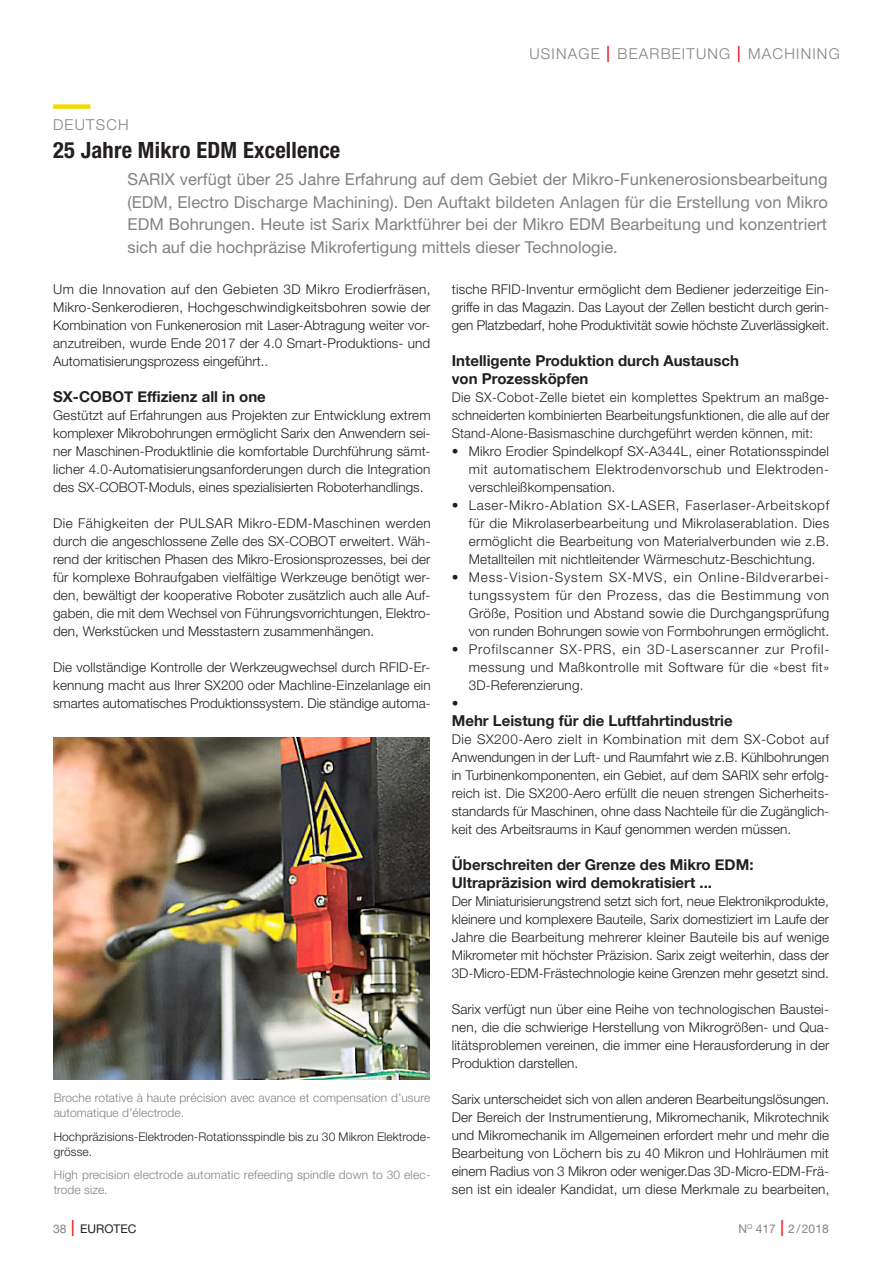
<style>
.page{position:relative;width:893px;height:1263px;background:#fff}
.page>*{position:absolute;margin:0;border:0;box-sizing:border-box;transform-origin:0 0}
._04_Titre_fr{font:700 condensed 22.5px "Helvetica Neue";letter-spacing:.01em;color:#231f20}
._22_Lead_de{font:16.5px/22.5px "Helvetica Neue";color:#808285;text-align:justify}
._08_Sous-titre_de{font:700 15px/18px "Helvetica Neue";color:#231f20}
.Normal_e{font:300 15px "Helvetica Neue";letter-spacing:.08em;color:#808285}
._18_Sprache{font:300 15px "Helvetica Neue";letter-spacing:.08em;color:#808285}
._06_Texte_de{font:300 13.5px/18px "Helvetica Neue";color:#231f20;text-align:justify}
._08_Sous-titre_de-2{font:300 13.5px/18px "Helvetica Neue";letter-spacing:.01em;color:#231f20;text-align:justify}
._06_Légende_fr{font:300 12px/15px "Helvetica Neue";letter-spacing:.005em;color:#808285}
._09_Légende_de{font:300 12px/15px "Helvetica Neue";letter-spacing:.005em;color:#231f20}
._17_Légende_en{font:300 12px/15px "Helvetica Neue";letter-spacing:.015em;color:#808285}
.t1{font:12px "Helvetica Neue";color:#808285}
.t2{font:12px "Helvetica Neue";color:#231f20}
.s1{font-stretch:condensed;font-size:22.5px;color:#ee1d23}
.s2{color:#808285}
.s3{font-weight:300;font-stretch:condensed;font-size:22.5px;color:#ee1d23}
</style>
<div class="page">
<div style="left:53px;top:104px;width:37px;height:5px;background:#efdb02"></div>
<img style="left:54px;top:738px;width:375px;height:342px">
<p class="Normal_e" style="left:529px;top:45px;width:312px">USINAGE <span class="s1">I</span> BEARBEITUNG <span class="s1">I</span> MACHINING</p>
<p class="_18_Sprache" style="left:53px;top:116px;width:77px">DEUTSCH</p>
<p class="_04_Titre_fr" style="left:53px;top:136px;width:289px">25 Jahre Mikro EDM Excellence</p>
<p class="_22_Lead_de" style="left:128px;top:168px;width:702px">SARIX verfügt über 25 Jahre Erfahrung auf dem Gebiet der Mikro-Funkenerosionsbearbeitung (EDM, Electro Discharge Machining). Den Auftakt bildeten Anlagen für die Erstellung von Mikro EDM Bohrungen. Heute ist Sarix Marktführer bei der Mikro EDM Bearbeitung und konzentriert sich auf die hochpräzise Mikrofertigung mittels dieser Technologie.</p>
<p class="_06_Texte_de" style="left:53px;top:280px;width:379px">Um die Innovation auf den Gebieten 3D Mikro Erodierfräsen, Mikro-Senkerodieren, Hochgeschwindigkeitsbohren sowie der Kombination von Funkenerosion mit Laser-Abtragung weiter vor&shy;anzutreiben, wurde Ende 2017 der 4.0 Smart-Produktions- und Automatisierungsprozess eingeführt..</p>
<p class="_08_Sous-titre_de" style="left:53px;top:388px;width:214px">SX-COBOT Effizienz all in one</p>
<p class="_06_Texte_de" style="left:53px;top:406px;width:379px">Gestützt auf Erfahrungen aus Projekten zur Entwicklung extrem komplexer Mikrobohrungen ermöglicht Sarix den Anwendern sei&shy;ner Maschinen-Produktlinie die komfortable Durchführung sämt&shy;licher 4.0-Automatisierungsanforderungen durch die Integration des SX-COBOT-Moduls, eines spezialisierten Roboterhandlings.</p>
<p class="_06_Texte_de" style="left:53px;top:514px;width:379px">Die Fähigkeiten der PULSAR Mikro-EDM-Maschinen werden durch die angeschlossene Zelle des SX-COBOT erweitert. Wäh&shy;rend der kritischen Phasen des Mikro-Erosionsprozesses, bei der für komplexe Bohraufgaben vielfältige Werkzeuge benötigt wer&shy;den, bewältigt der kooperative Roboter zusätzlich auch alle Auf&shy;gaben, die mit dem Wechsel von Führungsvorrichtungen, Elektro&shy;den, Werkstücken und Messtastern zusammenhängen.</p>
<p class="_06_Texte_de" style="left:53px;top:658px;width:379px">Die vollständige Kontrolle der Werkzeugwechsel durch RFID-Er&shy;kennung macht aus Ihrer SX200 oder Machline-Einzelanlage ein smartes automatisches Produktionssystem. Die ständige automa-</p>
<p class="_06_Texte_de" style="left:452px;top:280px;width:379px">tische RFID-Inventur ermöglicht dem Bediener jederzeitige Ein&shy;griffe in das Magazin. Das Layout der Zellen besticht durch gerin&shy;gen Platzbedarf, hohe Produktivität sowie höchste Zuverlässigkeit.</p>
<p class="_08_Sous-titre_de" style="left:452px;top:352px;width:289px">Intelligente Produktion durch Austausch von Prozessköpfen</p>
<p class="_08_Sous-titre_de-2" style="left:452px;top:388px;width:379px">Die SX-Cobot-Zelle bietet ein komplettes Spektrum an maßge&shy;schneiderten kombinierten Bearbeitungsfunktionen, die alle auf der Stand-Alone-Basismaschine durchgeführt werden können, mit:</p>
<p class="_06_Texte_de" style="left:469px;top:442px;width:362px;text-indent:-17px">• Mikro Erodier Spindelkopf SX-A344L, einer Rotationsspindel mit automatischem Elektrodenvorschub und Elektroden&shy;verschleißkompensation.</p>
<p class="_06_Texte_de" style="left:469px;top:496px;width:362px;text-indent:-17px">• Laser-Mikro-Ablation SX-LASER, Faserlaser-Arbeitskopf für die Mikrolaserbearbeitung und Mikrolaserablation. Dies ermöglicht die Bearbeitung von Materialverbunden wie z.B.<br>Metallteilen mit nichtleitender Wärmeschutz-Beschichtung.</p>
<p class="_06_Texte_de" style="left:469px;top:568px;width:362px;text-indent:-17px">• Mess-Vision-System SX-MVS, ein Online-Bildverarbei&shy;tungssystem für den Prozess, das die Bestimmung von Größe, Position und Abstand sowie die Durchgangsprüfung von runden Bohrungen sowie von Formbohrungen ermöglicht.</p>
<p class="_06_Texte_de" style="left:469px;top:640px;width:362px;text-indent:-17px">• Profilscanner SX-PRS, ein 3D-Laserscanner zur Profil&shy;messung und Maßkontrolle mit Software für die «best fit» 3D-Referenzierung.</p>
<p class="_06_Texte_de" style="left:452px;top:694px;width:8px">•</p>
<p class="_08_Sous-titre_de" style="left:452px;top:712px;width:282px">Mehr Leistung für die Luftfahrtindustrie</p>
<p class="_06_Texte_de" style="left:452px;top:730px;width:379px">Die SX200-Aero zielt in Kombination mit dem SX-Cobot auf Anwendungen in der Luft- und Raumfahrt wie z.B. Kühlbohrungen in Turbinenkomponenten, ein Gebiet, auf dem SARIX sehr erfolg&shy;reich ist. Die SX200-Aero erfüllt die neuen strengen Sicherheits&shy;standards für Maschinen, ohne dass Nachteile für die Zugänglich&shy;keit des Arbeitsraums in Kauf genommen werden müssen.</p>
<p class="_08_Sous-titre_de" style="left:452px;top:856px;width:303px">Überschreiten der Grenze des Mikro EDM:<br>Ultrapräzision wird demokratisiert ...</p>
<p class="_06_Texte_de" style="left:452px;top:892px;width:379px">Der Miniaturisierungstrend setzt sich fort, neue Elektronikprodukte, kleinere und komplexere Bauteile, Sarix domestiziert im Laufe der Jahre die Bearbeitung mehrerer kleiner Bauteile bis auf wenige Mikrometer mit höchster Präzision. Sarix zeigt weiterhin, dass der 3D-Micro-EDM-Frästechnologie keine Grenzen mehr gesetzt sind.</p>
<p class="_06_Texte_de" style="left:452px;top:1000px;width:379px">Sarix verfügt nun über eine Reihe von technologischen Baustei&shy;nen, die die schwierige Herstellung von Mikrogrößen- und Qua&shy;litätsproblemen vereinen, die immer eine Herausforderung in der Produktion darstellen.</p>
<p class="_06_Texte_de" style="left:452px;top:1090px;width:379px">Sarix unterscheidet sich von allen anderen Bearbeitungslösungen.<br>Der Bereich der Instrumentierung, Mikromechanik, Mikrotechnik und Mikromechanik im Allgemeinen erfordert mehr und mehr die Bearbeitung von Löchern bis zu 40 Mikron und Hohlräumen mit einem Radius von 3 Mikron oder weniger.Das 3D-Micro-EDM-Frä&shy;sen ist ein idealer Kandidat, um diese Merkmale zu bearbeiten,</p>
<p class="_06_Légende_fr" style="left:54px;top:1090px;width:378px">Broche rotative à haute précision avec avance et compensation d’usure automatique d’électrode.</p>
<p class="_09_Légende_de" style="left:54px;top:1128px;width:378px">Hochpräzisions-Elektroden-Rotationsspindle bis zu 30 Mikron Elektrode&shy;grösse.</p>
<p class="_17_Légende_en" style="left:54px;top:1167px;width:378px">High precision electrode automatic refeeding spindle down to 30 elec&shy;trode size.</p>
<p class="t2" style="left:53px;top:1221px;width:85px"><span class="s2">38</span> <span class="s3">I</span> EUROTEC</p>
<p class="t1" style="left:738px;top:1221px;width:92px">N<sup>O</sup> 417 <span class="s3">I</span> 2/2018</p>
</div>
